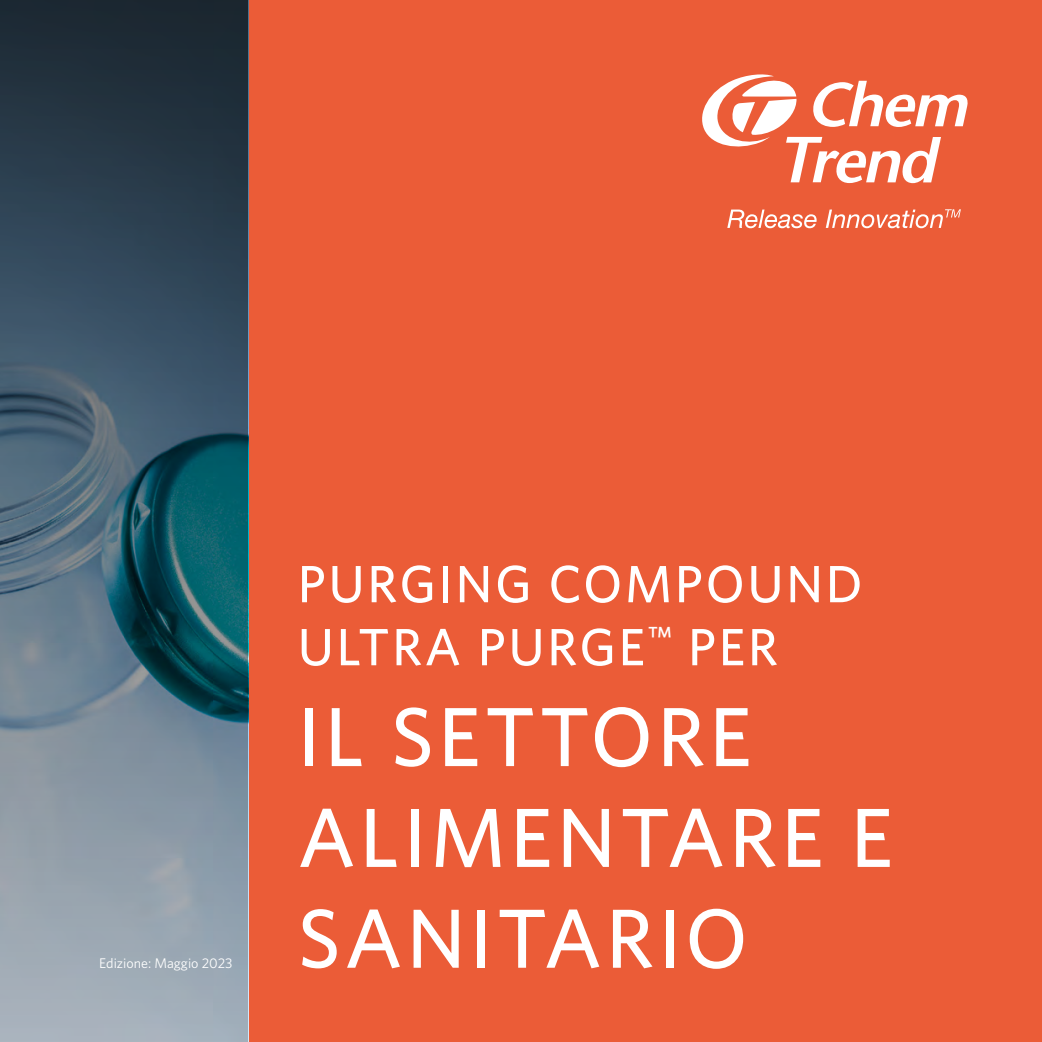
<style>
.page{position:relative;width:1042px;height:1042px;background:#fff}
.page>*{position:absolute;margin:0;border:0;box-sizing:border-box;transform-origin:0 0}
.t1{font:500 84px/100.8px "Whitney";letter-spacing:.05em;color:#fff}
.t2{font:500 52.5px/63px "Whitney";letter-spacing:.05em;color:#fff}
.t3{font:14px "Whitney";color:#fff}
</style>
<div class="page">
<div style="left:228px;top:0;width:814px;height:1042px;background:#eb5c37"></div>
<svg style="left:727px;top:210px;width:89px;height:18px"></svg>
<svg style="left:826px;top:209px;width:135px;height:19px"></svg>
<svg style="left:702px;top:74px;width:266px;height:109px"></svg>
<svg style="left:0;top:0;width:248px;height:1042px;background:#516877"></svg>
<p class="t3" style="left:99px;top:953px;width:135px">Edizione: Maggio 2023</p>
<p class="t2" style="left:298px;top:552px;width:566px">PURGING COMPOUND<br>ULTRA PURGE<sup>™</sup> PER</p>
<h1 class="t1" style="left:298px;top:685px;width:597px">IL SETTORE<br>ALIMENTARE E</h1>
<h1 class="t1" style="left:298px;top:887px;width:451px">SANITARIO</h1>
</div>
